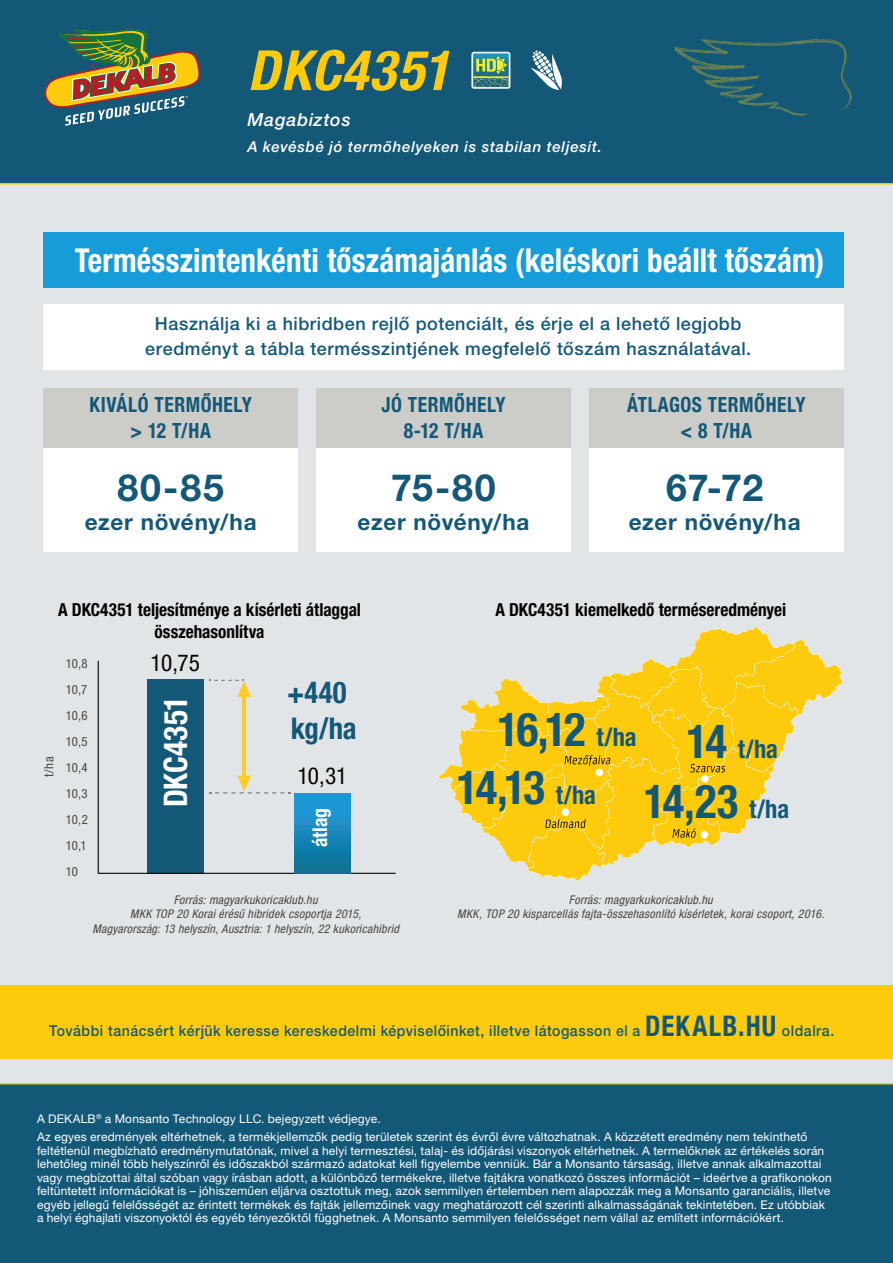
<style>
.page{position:relative;width:893px;height:1263px;background:#fff}
.page>*{position:absolute;margin:0;border:0;box-sizing:border-box;transform-origin:0 0}
.t1{font:italic 700 condensed 55.5px "Helvetica Neue LT Pro";letter-spacing:.015em;color:#fdcb0b}
.t2{font:700 condensed 46.8px "Helvetica Neue LT Pro";letter-spacing:-.055em;color:#145878;scale:.96 1}
.t3{font:700 37.5px "Helvetica Neue LT Pro";letter-spacing:.035em;color:#145878}
.t4{font:700 condensed 33px "Helvetica Neue LT Pro";letter-spacing:.005em;color:#fff;scale:.94 1}
.t5{font:700 condensed 32.55px "Helvetica Neue LT Pro";letter-spacing:.01em;color:#fff;scale:.96 1}
.t6{font:700 condensed 30px/36px "Helvetica Neue LT Pro";letter-spacing:.005em;color:#145878;scale:.96 1}
.t7{font:700 condensed 25.5px "Helvetica Neue LT Pro";color:#145878;scale:.96 1}
.t8{font:condensed 23.25px "Helvetica Neue LT Pro";letter-spacing:-.015em;color:#040503}
.t9{font:700 22.5px "Helvetica Neue LT Pro";letter-spacing:.03em;color:#145878}
.t10{font:700 condensed 21px/25.5px "Helvetica Neue LT Pro";letter-spacing:.03em;color:#145878;text-align:center;scale:.93 1}
.t11{font:700 condensed 20.4px "Helvetica Neue LT Pro";letter-spacing:-.005em;color:#fff;scale:.96 1}
.t12{font:500 18px/25.5px "Helvetica Neue LT Pro";letter-spacing:.03em;color:#145878;text-align:center}
.t13{font:700 condensed 18px/21.6px "Helvetica Neue LT Pro";color:#040503;text-align:center;scale:.96 1}
.t14{font:italic 500 18px "Helvetica Neue LT Pro";letter-spacing:.04em;color:#fff}
.t15{font:500 15px "Helvetica Neue LT Pro";letter-spacing:.035em;color:#145878;scale:.94 1}
.t16{font:italic 500 15px "Helvetica Neue LT Pro";letter-spacing:.05em;color:#fff}
.t17{font:condensed 12.75px/26px "Helvetica Neue LT Pro";letter-spacing:-.01em;color:#474745;text-align:justify}
.t18{font:12px/13.5px "Helvetica Neue LT Pro";letter-spacing:.015em;color:#fff}
.t19{font:italic condensed 12px/14.4px "Helvetica Neue LT Pro";letter-spacing:.025em;color:#474745;text-align:center}
.s1{font-size:25.5px}
.s2{font-size:46.8px}
.s3{font-weight:700;font-stretch:condensed;font-size:28.5px}
</style>
<div class="page">
<div style="left:0;top:0;width:893px;height:1134px;background:#e1e5e7"></div>
<div style="left:0;top:0;width:893px;height:183px;background:#145878"></div>
<hr style="left:0;top:183px;width:893px;height:2px;background:#fdcb0b">
<div style="left:0;top:985px;width:893px;height:74px;background:#fdcb0b"></div>
<div style="left:0;top:1083px;width:893px;height:180px;background:#145878"></div>
<hr style="left:0;top:1083px;width:893px;height:1px;background:#fdcb0b">
<svg style="left:98px;top:661px;width:298px;height:213px"></svg>
<div style="left:294px;top:793px;width:56px;height:80px;background:linear-gradient(to bottom,#1f9fe2,#0e7094)"></div>
<svg style="left:209px;top:680px;width:42px;height:17px"></svg>
<svg style="left:209px;top:776px;width:81px;height:17px"></svg>
<hr style="left:243px;top:695px;width:3px;height:90px;background:#fecc27">
<svg style="left:438px;top:626px;width:404px;height:255px"></svg>
<div style="left:596px;top:769px;width:7px;height:7px;background:#fff;border-radius:50%"></div>
<div style="left:701px;top:831px;width:7px;height:7px;background:#fff;border-radius:50%"></div>
<div style="left:561px;top:808px;width:8px;height:8px;background:#fff;border-radius:50%"></div>
<div style="left:701px;top:775px;width:8px;height:8px;background:#fff;border-radius:50%"></div>
<div style="left:44px;top:232px;width:799px;height:56px;background:#169cd8"></div>
<div style="left:44px;top:388px;width:254px;height:163px;background:#fff"></div>
<div style="left:316px;top:388px;width:255px;height:163px;background:#fff"></div>
<div style="left:589px;top:388px;width:254px;height:163px;background:#fff"></div>
<div style="left:44px;top:388px;width:254px;height:59px;background:#ccccc9"></div>
<div style="left:316px;top:388px;width:255px;height:59px;background:#ccccc9"></div>
<div style="left:589px;top:388px;width:254px;height:59px;background:#ccccc9"></div>
<div style="left:44px;top:304px;width:799px;height:66px;background:#fff"></div>
<svg style="left:44px;top:29px;width:156px;height:97px"></svg>
<svg style="left:674px;top:38px;width:178px;height:78px"></svg>
<svg style="left:531px;top:50px;width:31px;height:40px"></svg>
<svg style="left:471px;top:52px;width:39px;height:37px"></svg>
<h1 class="t1" style="left:247px;top:37px;width:204px">DKC4351</h1>
<h3 class="t14" style="left:247px;top:108px;width:105px">Magabiztos</h3>
<p class="t16" style="left:247px;top:138px;width:356px">A kevésbé jó termőhelyeken is stabilan teljesít.</p>
<h3 class="t4" style="left:75px;top:240px;width:799px">Termésszintenkénti tőszámajánlás (keléskori beállt tőszám)</h3>
<h3 class="t12" style="left:145px;top:310px;width:608px">Használja ki a hibridben rejlő potenciált, és érje el a lehető legjobb eredményt a tábla termésszintjének megfelelő tőszám használatával.</h3>
<h3 class="t10" style="left:89px;top:392px;width:176px">KIVÁLÓ TERMŐHELY &gt; 12 T/HA</h3>
<h3 class="t10" style="left:627px;top:392px;width:193px">ÁTLAGOS TERMŐHELY &lt; 8 T/HA</h3>
<h3 class="t10" style="left:382px;top:392px;width:135px">JÓ TERMŐHELY<br>8-12 T/HA</h3>
<h3 class="t3" style="left:118px;top:465px;width:108px">80-85</h3>
<h3 class="t9" style="left:85px;top:508px;width:173px">ezer növény/ha</h3>
<h3 class="t3" style="left:391px;top:465px;width:106px">75-80</h3>
<h3 class="t9" style="left:358px;top:508px;width:173px">ezer növény/ha</h3>
<h3 class="t3" style="left:666px;top:465px;width:99px">67-72</h3>
<h3 class="t9" style="left:629px;top:508px;width:173px">ezer növény/ha</h3>
<h3 class="t13" style="left:58px;top:599px;width:317px">A DKC4351 teljesítménye a kísérleti átlaggal összehasonlítva</h3>
<h3 class="t13" style="left:495px;top:599px;width:305px">A DKC4351 kiemelkedő terméseredményei</h3>
<p class="t17" style="left:66px;top:650px;width:24px">10,8<br>10,7<br>10,6<br>10,5<br>10,4<br>10,3<br>10,2<br>10,1<br>10</p>
<h3 class="t8" style="left:151px;top:649px;width:51px">10,75</h3>
<h3 class="t6" style="left:287px;top:674px;width:74px">+440 kg/ha</h3>
<h3 class="t5" style="left:156px;top:807px;width:118px;rotate:-90deg">DKC4351</h3>
<h2 class="t2" style="left:497px;top:701px;width:146px">16,12 <span class="s1">t/ha</span></h2>
<h3 class="t7" style="left:686px;top:734px;width:97px"><span class="s2">14</span> t/ha</h3>
<h2 class="t2" style="left:644px;top:773px;width:153px">14,23 <span class="s1">t/ha</span></h2>
<p class="t17" style="left:36px;top:777px;width:22px;rotate:-90deg">t/ha</p>
<h3 class="t8" style="left:297px;top:763px;width:52px">10,31</h3>
<h2 class="t2" style="left:457px;top:759px;width:146px">14,13 <span class="s1">t/ha</span></h2>
<h3 class="t11" style="left:307px;top:847px;width:42px;rotate:-90deg">átlag</h3>
<p class="t19" style="left:92px;top:893px;width:308px">Forrás: magyarkukoricaklub.hu<br>MKK TOP 20 Korai érésű hibridek csoportja 2015,<br>Magyarország: 13 helyszín, Ausztria: 1 helyszín, 22 kukoricahibrid</p>
<p class="t19" style="left:457px;top:893px;width:369px">Forrás: magyarkukoricaklub.hu<br>MKK, TOP 20 kisparcellás fajta-összehasonlító kísérletek, korai csoport, 2016.</p>
<p class="t15" style="left:49px;top:1021px;width:837px">További tanácsért kérjük keresse kereskedelmi képviselőinket, illetve látogasson el a <span class="s3">DEKALB.HU</span> oldalra.</p>
<p class="t18" style="left:37px;top:1110px;width:772px;line-height:17.7px">A DEKALB<sup>®</sup> a Monsanto Technology LLC. bejegyzett védjegye.<br>Az egyes eredmények eltérhetnek, a termékjellemzők pedig területek szerint és évről évre változhatnak. A közzétett eredmény nem tekinthető</p>
<p class="t18" style="left:37px;top:1143px;width:796px">feltétlenül megbízható eredménymutatónak, mivel a helyi termesztési, talaj- és időjárási viszonyok eltérhetnek. A termelőknek az értékelés során lehetőleg minél több helyszínről és időszakból származó adatokat kell figyelembe venniük. Bár a Monsanto társaság, illetve annak alkalmazottai vagy megbízottai által szóban vagy írásban adott, a különböző termékekre, illetve fajtákra vonatkozó összes információt – ideértve a grafikonokon feltüntetett információkat is – jóhiszeműen eljárva osztottuk meg, azok semmilyen értelemben nem alapozzák meg a Monsanto garanciális, illetve egyéb jellegű felelősségét az érintett termékek és fajták jellemzőinek vagy meghatározott cél szerinti alkalmasságának tekintetében. Ez utóbbiak a helyi éghajlati viszonyoktól és egyéb tényezőktől függhetnek. A Monsanto semmilyen felelősséget nem vállal az említett információkért.</p>
</div>
